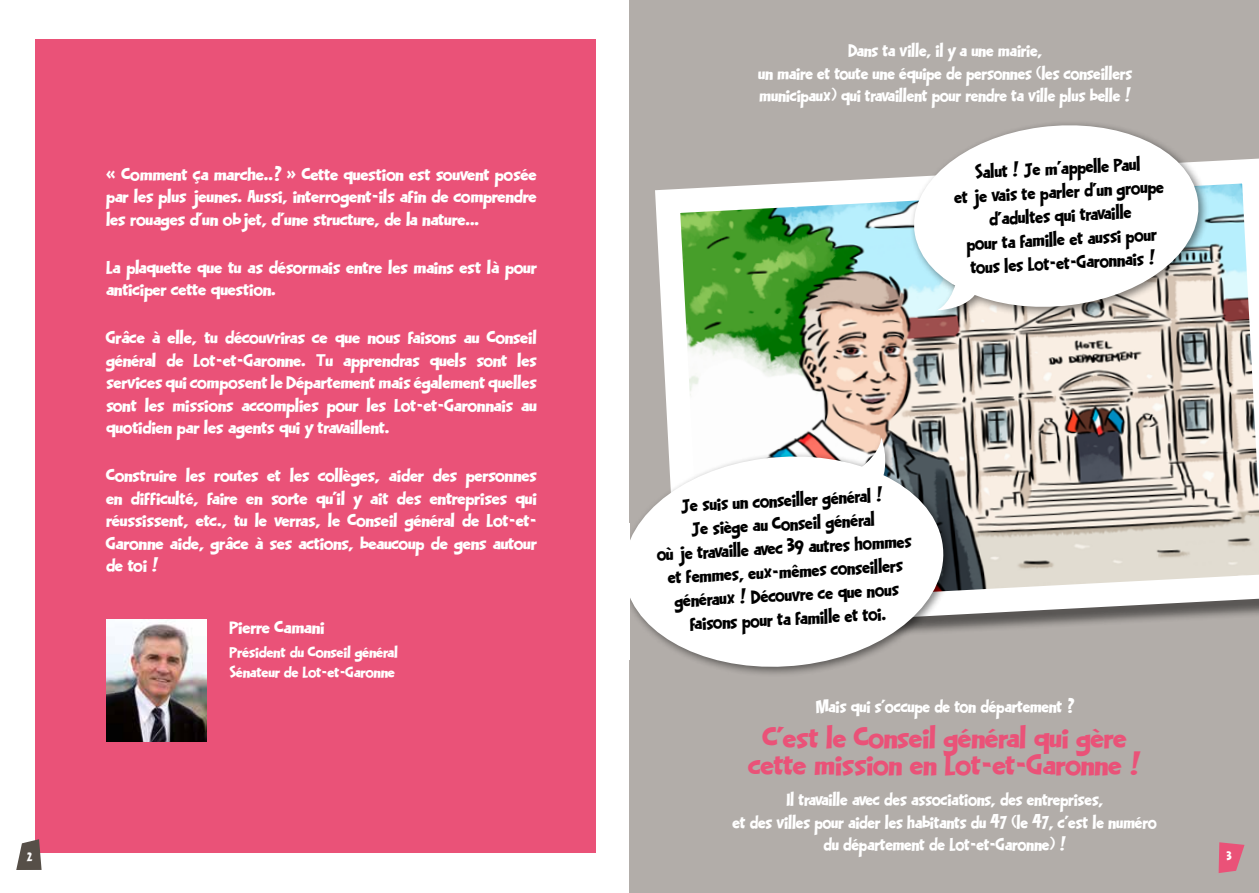
<style>
.page{position:relative;width:1259px;height:893px;background:#fff}
.page>*{position:absolute;margin:0;border:0;box-sizing:border-box;transform-origin:0 0}
.t1{font:34.5px/27px "LHF Happy Fun Ball REG";color:#ea5278;text-align:center}
.t2{font:22.05px/23.7px "LHF Happy Fun Ball REG";color:#000;text-align:center;scale:.93 1}
.t3{font:21px/22.5px "LHF Happy Fun Ball REG";color:#fff;text-align:justify}
.t4{font:21px/22.5px "LHF Happy Fun Ball REG";color:#fff;text-align:center;scale:.93 1}
.t5{font:18px/19.5px "LHF Happy Fun Ball REG";color:#fff}
.t6{font:14.55px "LHF Happy Fun Ball REG";color:#fff;scale:.93 1}
</style>
<div class="page">
<div style="left:629px;top:0;width:630px;height:893px;background:#b2ada9"></div>
<div style="left:35px;top:39px;width:560px;height:814px;background:#ea5278"></div>
<svg style="left:16px;top:839px;width:26px;height:31px"></svg>
<svg style="left:1218px;top:842px;width:26px;height:31px"></svg>
<svg style="left:655px;top:158px;width:604px;height:473px;background:#b8bead"></svg>
<img style="left:106px;top:619px;width:100px;height:122px">
<svg style="left:899px;top:123px;width:314px;height:200px;background:#e6e7e6"></svg>
<svg style="left:936px;top:265px;width:40px;height:51px;background:#e0e7e7"></svg>
<svg style="left:629px;top:436px;width:331px;height:238px;background:#e0e0df"></svg>
<svg style="left:839px;top:436px;width:55px;height:59px;background:#e7e3e0"></svg>
<p class="t3" style="left:106px;top:163px;width:432px">« Comment ça marche..? » Cette question est souvent posée par les plus jeunes. Aussi, interrogent-ils afin de comprendre les rouages d’un objet, d’une structure, de la nature...</p>
<p class="t3" style="left:106px;top:256px;width:432px">La plaquette que tu as désormais entre les mains est là pour anticiper cette question.</p>
<p class="t3" style="left:106px;top:327px;width:432px">Grâce à elle, tu découvriras ce que nous faisons au Conseil général de Lot-et-Garonne. Tu apprendras quels sont les services qui composent le Département mais également quelles sont les missions accomplies pour les Lot-et-Garonnais au quotidien par les agents qui y travaillent.</p>
<p class="t3" style="left:106px;top:465px;width:432px">Construire les routes et les collèges, aider des personnes en difficulté, faire en sorte qu’il y ait des entreprises qui réussissent, etc., tu le verras, le Conseil général de Lot-et-Garonne aide, grâce à ses actions, beaucoup de gens autour de toi !</p>
<p class="t3" style="left:230px;top:617px;width:97px">Pierre Camani</p>
<p class="t5" style="left:230px;top:643px;width:170px">Président du Conseil général<br>Sénateur de Lot-et-Garonne</p>
<p class="t4" style="left:758px;top:40px;width:404px">Dans ta ville, il y a une mairie,<br>un maire et toute une équipe de personnes (les conseillers municipaux) qui travaillent pour rendre ta ville plus belle !</p>
<p class="t2" style="left:953px;top:162px;width:227px;rotate:-3deg">Salut ! Je m’appelle Paul<br>et je vais te parler d’un groupe d’adultes qui travaille<br>pour ta famille et aussi pour tous les Lot-et-Garonnais !</p>
<p class="t2" style="left:654px;top:496px;width:276px;rotate:-3deg">Je suis un conseiller général !<br>Je siège au Conseil général<br>où je travaille avec 39 autres hommes et femmes, eux-mêmes conseillers généraux ! Découvre ce que nous faisons pour ta famille et toi.</p>
<p class="t4" style="left:816px;top:695px;width:279px">Mais qui s’occupe de ton département ?</p>
<h1 class="t1" style="left:749px;top:725px;width:393px">C’est le Conseil général qui gère cette mission en Lot-et-Garonne !</h1>
<p class="t4" style="left:733px;top:789px;width:457px">Il travaille avec des associations, des entreprises,<br>et des villes pour aider les habitants du 47 (le 47, c’est le numéro du département de Lot-et-Garonne) !</p>
<p class="t6" style="left:27px;top:849px;width:7px">2</p>
<p class="t6" style="left:1226px;top:849px;width:7px">3</p>
</div>
